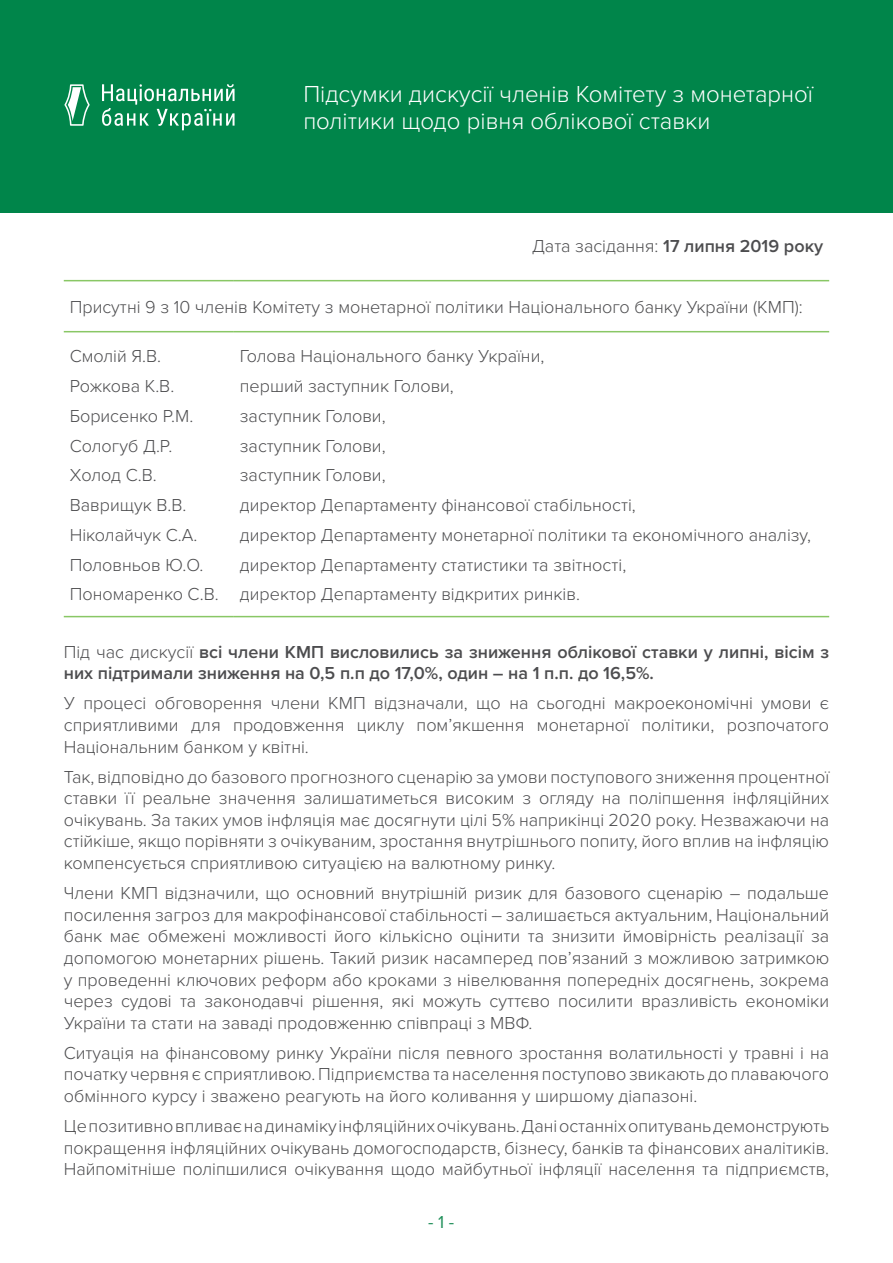
<style>
.page{position:relative;width:893px;height:1263px;background:#fff}
.page>*{position:absolute;margin:0;border:0;box-sizing:border-box;transform-origin:0 0}
.t1{font:300 24px/27px "Proxima Nova";color:#fff}
.t2{font:300 18px/21.6px "Proxima Nova";color:#4d4d4f;text-align:justify}
.t3{font:600 18px/21.6px "Proxima Nova";color:#4d4d4f}
.t4{font:18px "Proxima Nova";color:#22905b}
.s1{font-weight:300}
</style>
<div class="page">
<div style="left:0;top:0;width:893px;height:213px;background:#00854a"></div>
<hr style="left:64px;top:280px;width:170px;height:1px;background:#89c765">
<hr style="left:234px;top:280px;width:595px;height:1px;background:#89c765">
<hr style="left:64px;top:331px;width:170px;height:1px;background:#89c765">
<hr style="left:234px;top:331px;width:595px;height:1px;background:#89c765">
<hr style="left:64px;top:616px;width:170px;height:1px;background:#89c765">
<hr style="left:234px;top:616px;width:595px;height:1px;background:#89c765">
<svg style="left:102px;top:84px;width:133px;height:46px"></svg>
<svg style="left:64px;top:84px;width:26px;height:42px"></svg>
<h1 class="t1" style="left:303px;top:81px;width:511px">Підсумки дискусії членів Комітету з монетарної політики щодо рівня облікової ставки</h1>
<p class="t3" style="left:532px;top:235px;width:293px"><span class="s1">Дата засідання:</span> 17 липня 2019 року</p>
<p class="t2" style="left:70px;top:297px;width:734px">Присутні 9 з 10 членів Комітету з монетарної політики Національного банку України (КМП):</p>
<p class="t2" style="left:70px;top:346px;width:93px">Смолій Я.В.</p>
<p class="t2" style="left:240px;top:346px;width:306px">Голова Національного банку України,</p>
<p class="t2" style="left:70px;top:375px;width:106px">Рожкова К.В.</p>
<p class="t2" style="left:240px;top:375px;width:216px">перший заступник Голови,</p>
<p class="t2" style="left:70px;top:405px;width:125px">Борисенко Р.М.</p>
<p class="t2" style="left:240px;top:405px;width:147px">заступник Голови,</p>
<p class="t2" style="left:70px;top:435px;width:104px">Сологуб Д.Р.</p>
<p class="t2" style="left:240px;top:435px;width:147px">заступник Голови,</p>
<p class="t2" style="left:70px;top:465px;width:88px">Холод С.В.</p>
<p class="t2" style="left:240px;top:465px;width:147px">заступник Голови,</p>
<p class="t2" style="left:70px;top:495px;width:118px">Ваврищук В.В.</p>
<p class="t2" style="left:240px;top:495px;width:397px">директор Департаменту фінансової стабільності,</p>
<p class="t2" style="left:70px;top:524px;width:129px">Ніколайчук С.А.</p>
<p class="t2" style="left:240px;top:524px;width:573px">директор Департаменту монетарної політики та економічного аналізу,</p>
<p class="t2" style="left:70px;top:554px;width:135px">Половньов Ю.О.</p>
<p class="t2" style="left:70px;top:550px;width:558px;line-height:29.7px;text-indent:170px">директор Департаменту статистики та звітності,<br>Пономаренко С.В. директор Департаменту відкритих ринків.</p>
<p class="t3" style="left:64px;top:641px;width:767px"><span class="s1">Під час дискусії</span> всі члени КМП висловились за зниження облікової ставки у липні, вісім з них підтримали зниження на 0,5 п.п до 17,0%, один – на 1 п.п. до 16,5%.</p>
<p class="t2" style="left:64px;top:693px;width:767px">У процесі обговорення члени КМП відзначали, що на сьогодні макроекономічні умови є сприятливими для продовження циклу пом’якшення монетарної політики, розпочатого Національним банком у квітні.</p>
<p class="t2" style="left:64px;top:766px;width:767px">Так, відповідно до базового прогнозного сценарію за умови поступового зниження процентної ставки її реальне значення залишатиметься високим з огляду на поліпшення інфляційних очікувань. За таких умов інфляція має досягнути цілі 5% наприкінці 2020 року. Незважаючи на стійкіше, якщо порівняти з очікуваним, зростання внутрішнього попиту, його вплив на інфляцію компенсується сприятливою ситуацією на валютному ринку.</p>
<p class="t2" style="left:64px;top:883px;width:767px">Члени КМП відзначили, що основний внутрішній ризик для базового сценарію – подальше посилення загроз для макрофінансової стабільності – залишається актуальним, Національний банк має обмежені можливості його кількісно оцінити та знизити ймовірність реалізації за допомогою монетарних рішень. Такий ризик насамперед пов’язаний з можливою затримкою у проведенні ключових реформ або кроками з нівелювання попередніх досягнень, зокрема через судові та законодавчі рішення, які можуть суттєво посилити вразливість економіки України та стати на заваді продовженню співпраці з МВФ.</p>
<p class="t2" style="left:64px;top:1042px;width:767px">Ситуація на фінансовому ринку України після певного зростання волатильності у травні і на початку червня є сприятливою. Підприємства та населення поступово звикають до плаваючого обмінного курсу і зважено реагують на його коливання у ширшому діапазоні.</p>
<p class="t2" style="left:64px;top:1116px;width:767px">Це позитивно впливає на динаміку інфляційних очікувань. Дані останніх опитувань демонструють покращення інфляційних очікувань домогосподарств, бізнесу, банків та фінансових аналітиків.<br>Найпомітніше поліпшилися очікування щодо майбутньої інфляції населення та підприємств,</p>
<p class="t4" style="left:428px;top:1212px;width:28px">- 1 -</p>
</div>
